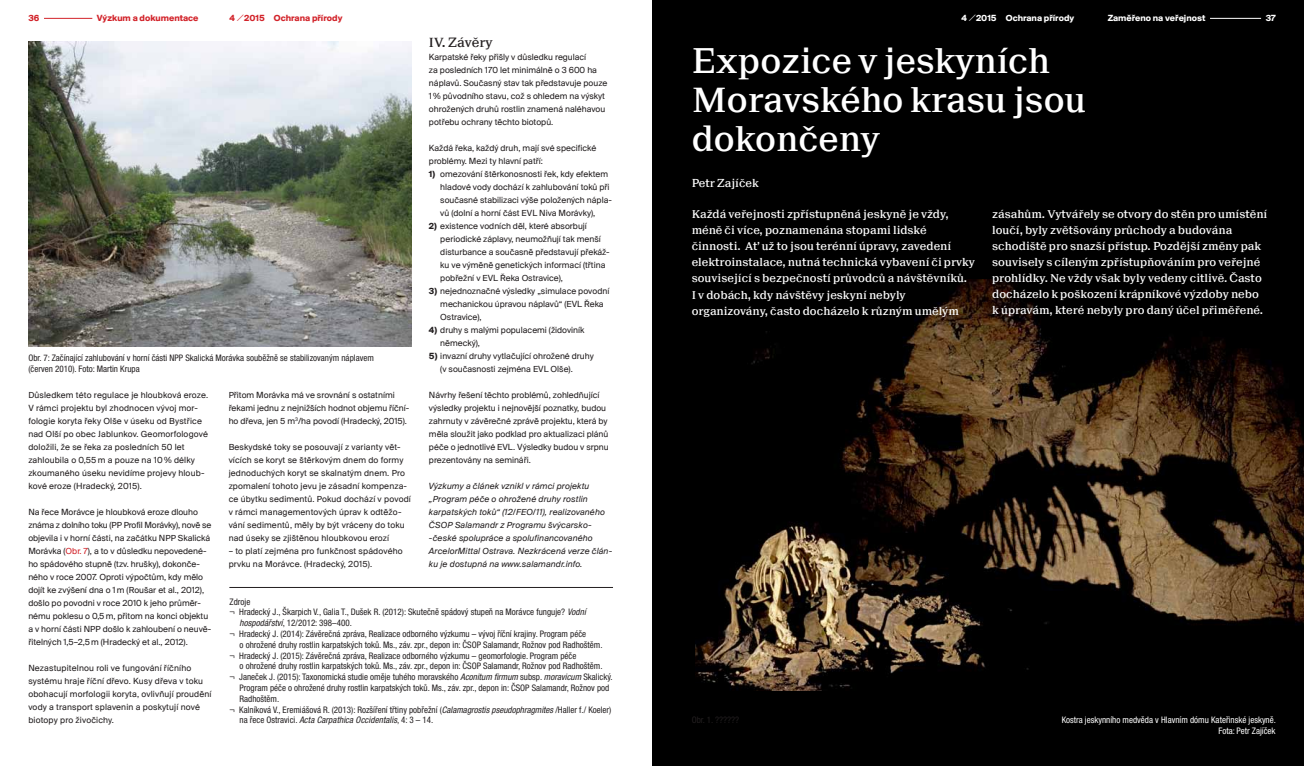
<style>
.page{position:relative;width:1304px;height:766px;background:#fff}
.page>*{position:absolute;margin:0;border:0;box-sizing:border-box;transform-origin:0 0}
.t1{font:500 37px/39px "Suisse BP Neue";color:#fff}
.t2{font:500 14px "Suisse BP Neue";color:#231f20}
.t3{font:500 12px/16px "Suisse BP Neue";color:#fff}
.t4{font:9.2px/13px "Suisse BP Intl";color:#231f20}
.t5{font:italic 9.2px/13px "Suisse BP Intl";letter-spacing:.01em;color:#231f20}
.t6{font:700 9.2px "Suisse BP Intl";color:#fff}
.t7{font:700 9.2px "Suisse BP Intl";color:#d2232a}
.t8{font:condensed 9px/10.8px "Helvetica Neue LT Pro";color:#231f20}
.t9{font:condensed 9px/10.8px "Helvetica Neue LT Pro";color:#fff;text-align:right}
.t10{font:italic condensed 9px "Helvetica Neue LT Pro";letter-spacing:.01em;color:#231f20}
.s1{font-family:"Replica Pro";font-weight:300}
.s2{font-weight:700}
.s3{color:#d2232a}
.s4{font-style:italic}
.s5{font-style:normal}
</style>
<div class="page">
<div style="left:652px;top:0;width:652px;height:765px;background:#000"></div>
<img style="left:696px;top:279px;width:608px;height:411px">
<hr style="left:229px;top:586px;width:384px;height:1px;background:#231f20">
<img style="left:28px;top:41px;width:384px;height:305px">
<hr style="left:44px;top:18px;width:48px;height:1px;background:#d2232a">
<hr style="left:1210px;top:18px;width:51px;height:1px;background:#fff">
<p class="t7" style="left:28px;top:13px;width:13px">36</p>
<p class="t7" style="left:97px;top:13px;width:103px">Výzkum a dokumentace</p>
<p class="t7" style="left:230px;top:13px;width:114px">4 <span class="s1">/</span>2015 Ochrana přírody</p>
<p class="t6" style="left:961px;top:13px;width:114px">4 <span class="s1">/</span>2015 Ochrana přírody</p>
<p class="t6" style="left:1108px;top:13px;width:99px">Zaměřeno na veřejnost</p>
<p class="t6" style="left:1266px;top:13px;width:11px">37</p>
<h2 class="t2" style="left:429px;top:34px;width:65px">IV. Závěry</h2>
<p class="t4" style="left:429px;top:50px;width:180px">Karpatské řeky přišly v důsledku regulací<br>za posledních 170 let minimálně o 3 600 ha náplavů. Současný stav tak představuje pouze 1% původního stavu, což s ohledem na výskyt ohrožených druhů rostlin znamená naléhavou potřebu ochrany těchto biotopů.</p>
<p class="t4" style="left:429px;top:141px;width:169px">Každá řeka, každý druh, mají své specifické problémy. Mezi ty hlavní patří:</p>
<p class="t4" style="left:440px;top:167px;width:173px;text-indent:-11px"><span class="s2">1)</span> omezování štěrkonosnosti řek, kdy efektem hladové vody dochází k zahlubování toků při současné stabilizaci výše položených nápla&shy;vů (dolní a horní část EVL Niva Morávky),</p>
<p class="t4" style="left:440px;top:219px;width:171px;text-indent:-11px"><span class="s2">2)</span> existence vodních děl, které absorbují periodické záplavy, neumožňují tak menší disturbance a současně představují překáž&shy;ku ve výměně genetických informací (třtina pobřežní v EVL Řeka Ostravice),</p>
<p class="t4" style="left:440px;top:284px;width:171px;text-indent:-11px"><span class="s2">3)</span> nejednoznačné výsledky „simulace povodní mechanickou úpravou náplavů“ (EVL Řeka<br>Ostravice),</p>
<p class="t4" style="left:440px;top:323px;width:146px;text-indent:-11px"><span class="s2">4)</span> druhy s malými populacemi (židoviník německý),</p>
<p class="t4" style="left:440px;top:349px;width:155px;text-indent:-11px"><span class="s2">5)</span> invazní druhy vytlačující ohrožené druhy (v současnosti zejména EVL Olše).</p>
<p class="t4" style="left:429px;top:388px;width:181px">Návrhy řešení těchto problémů, zohledňující výsledky projektu i nejnovější poznatky, budou zahrnuty v závěrečné zprávě projektu, která by měla sloužit jako podklad pro aktualizaci plánů péče o jednotlivé EVL. Výsledky budou v srpnu prezentovány na semináři.</p>
<p class="t5" style="left:429px;top:479px;width:185px">Výzkumy a článek vznikl v rámci projektu „Program péče o ohrožené druhy rostlin karpatských toků“ (12/FEO/11), realizovaného ČSOP Salamandr z Programu švýcarsko--české spolupráce a spolufinancovaného ArcelorMittal Ostrava. Nezkrácená verze člán&shy;ku je dostupná na www.salamandr.info.</p>
<p class="t8" style="left:28px;top:352px;width:347px">Obr. 7: Začínající zahlubování v horní části NPP Skalická Morávka souběžně se stabilizovaným náplavem (červen 2010). Foto: Martin Krupa</p>
<p class="t4" style="left:28px;top:388px;width:181px">Důsledkem této regulace je hloubková eroze.<br>V rámci projektu byl zhodnocen vývoj mor&shy;fologie koryta řeky Olše v úseku od Bystřice nad Olší po obec Jablunkov. Geomorfologové doložili, že se řeka za posledních 50 let zahloubila o 0,55 m a pouze na 10 % délky zkoumaného úseku nevidíme projevy hloub&shy;kové eroze (Hradecký, 2015).</p>
<p class="t4" style="left:28px;top:505px;width:185px">Na řece Morávce je hloubková eroze dlouho známa z dolního toku (PP Profil Morávky), nově se objevila i v horní části, na začátku NPP Skalická Morávka (<span class="s3">Obr. 7</span>), a to v důsledku nepovedené&shy;ho spádového stupně (tzv. hrušky), dokonče&shy;ného v roce 2007. Oproti výpočtům, kdy mělo dojít ke zvýšení dna o 1m (Roušar et al., 2012), došlo po povodni v roce 2010 k jeho průměr&shy;nému poklesu o 0,5m, přitom na konci objektu a v horní části NPP došlo k zahloubení o neuvě&shy;řitelných 1,5–2,5m (Hradecký et al., 2012).</p>
<p class="t4" style="left:28px;top:661px;width:185px">Nezastupitelnou roli ve fungování říčního systému hraje říční dřevo. Kusy dřeva v toku obohacují morfologii koryta, ovlivňují proudění vody a transport splavenin a poskytují nové biotopy pro živočichy.</p>
<p class="t4" style="left:229px;top:388px;width:182px">Přitom Morávka má ve srovnání s ostatními řekami jednu z nejnižších hodnot objemu říční&shy;ho dřeva, jen 5 m<sup>3</sup>/ha povodí (Hradecký, 2015).</p>
<p class="t4" style="left:229px;top:440px;width:184px">Beskydské toky se posouvají z varianty vět&shy;vících se koryt se štěrkovým dnem do formy jednoduchých koryt se skalnatým dnem. Pro zpomalení tohoto jevu je zásadní kompenza&shy;ce úbytku sedimentů. Pokud dochází v povodí v rámci managementových úprav k odtěžo&shy;vání sedimentů, měly by být vráceny do toku nad úseky se zjištěnou hloubkovou erozí</p>
<p class="t4" style="left:229px;top:544px;width:176px">– to platí zejména pro funkčnost spádového prvku na Morávce. (Hradecký, 2015).</p>
<p class="t8" style="left:230px;top:595px;width:22px">Zdroje</p>
<p class="t8" style="left:230px;top:606px;width:358px">¬ Hradecký J., Škarpich V., Galia T., Dušek R. (2012): Skutečně spádový stupeň na Morávce funguje? <span class="s4">Vodní</span></p>
<p class="t8" style="left:240px;top:617px;width:114px"><span class="s4">hospodářství</span>, 12/2012: 398–400.</p>
<p class="t8" style="left:230px;top:628px;width:358px">¬ Hradecký J. (2014): Závěrečná zpráva, Realizace odborného výzkumu – vývoj říční krajiny. Program péče</p>
<p class="t8" style="left:240px;top:639px;width:365px">o ohrožené druhy rostlin karpatských toků. Ms., záv. zpr., depon in: ČSOP Salamandr, Rožnov pod Radhoštěm.</p>
<p class="t8" style="left:230px;top:649px;width:348px">¬ Hradecký J. (2015): Závěrečná zpráva, Realizace odborného výzkumu – geomorfologie. Program péče</p>
<p class="t8" style="left:240px;top:660px;width:365px">o ohrožené druhy rostlin karpatských toků. Ms., záv. zpr., depon in: ČSOP Salamandr, Rožnov pod Radhoštěm.</p>
<p class="t8" style="left:230px;top:671px;width:385px">¬ Janeček J. (2015): Taxonomická studie oměje tuhého moravského <span class="s4">Aconitum firmum</span> subsp. <span class="s4">moravicum</span> Skalický.</p>
<p class="t8" style="left:240px;top:682px;width:371px">Program péče o ohrožené druhy rostlin karpatských toků. Ms., záv. zpr., depon in: ČSOP Salamandr, Rožnov pod</p>
<p class="t8" style="left:240px;top:693px;width:41px">Radhoštěm.</p>
<p class="t8" style="left:230px;top:703px;width:383px">¬ Kalníková V., Eremiášová R. (2013): Rozšíření třtiny pobřežní (<span class="s4">Calamagrostis pseudophragmites</span> /Haller f./ Koeler)</p>
<p class="t10" style="left:240px;top:714px;width:195px"><span class="s5">na řece Ostravici.</span> Acta Carpathica Occidentalis<span class="s5">, 4: 3 – 14.</span></p>
<h1 class="t1" style="left:692px;top:40px;width:396px">Expozice v jeskyních<br>Moravského krasu jsou dokončeny</h1>
<h3 class="t3" style="left:692px;top:174px;width:69px">Petr Zajíček</h3>
<p class="t3" style="left:692px;top:206px;width:285px">Každá veřejnosti zpřístupněná jeskyně je vždy, méně či více, poznamenána stopami lidské činnosti. Ať už to jsou terénní úpravy, zavedení elektroinstalace, nutná technická vybavení či prvky související s bezpečností průvodců a návštěvníků.<br>I v dobách, kdy návštěvy jeskyní nebyly organizovány, často docházelo k různým umělým</p>
<p class="t3" style="left:992px;top:206px;width:277px">zásahům. Vytvářely se otvory do stěn pro umístění loučí, byly zvětšovány průchody a budována schodiště pro snazší přístup. Pozdější změny pak souvisely s cíleným zpřístupňováním pro veřejné prohlídky. Ne vždy však byly vedeny citlivě. Často docházelo k poškození krápníkové výzdoby nebo k úpravám, které nebyly pro daný účel přiměřené.</p>
<p class="t9" style="left:1062px;top:714px;width:216px">Kostra jeskynního medvěda v Hlavním dómu Kateřinské jeskyně.<br>Fota: Petr Zajíček</p>
</div>
